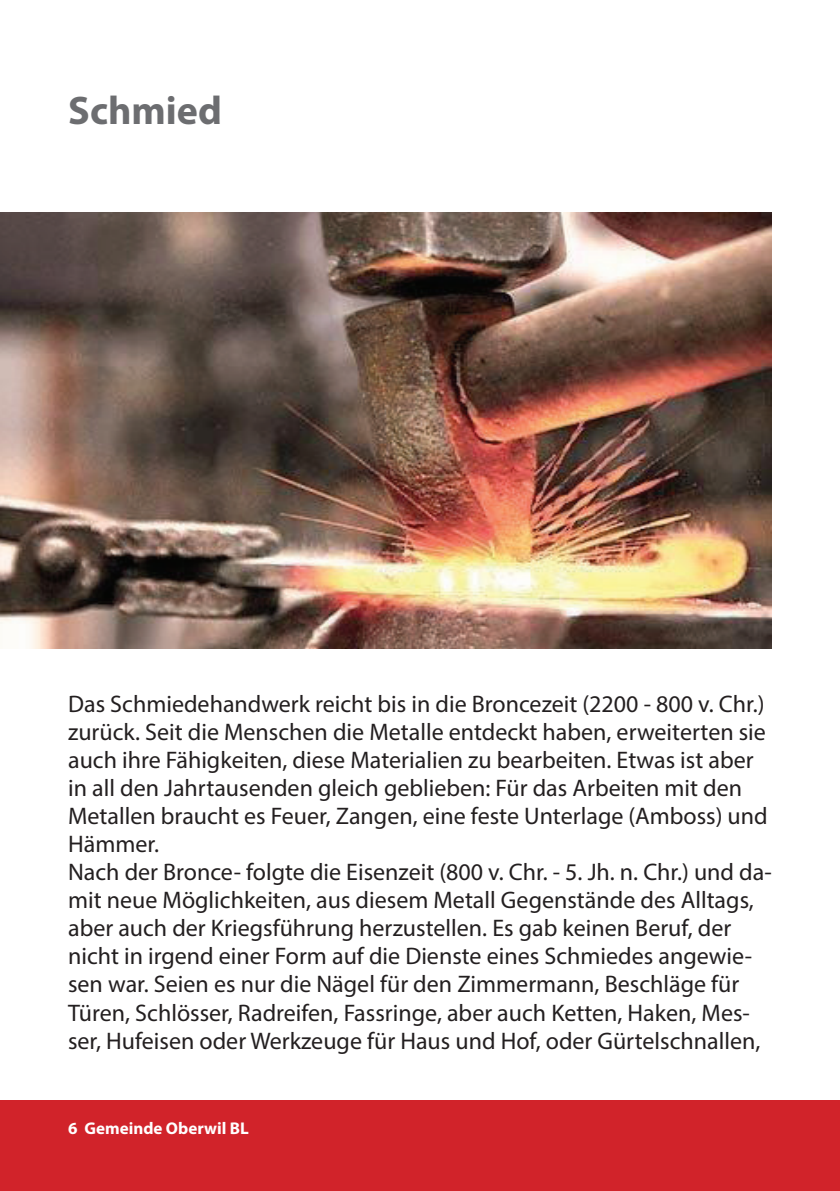
<style>
.page{position:relative;width:840px;height:1191px;background:#fff}
.page>*{position:absolute;margin:0;border:0;box-sizing:border-box;transform-origin:0 0}
.t1{font:700 40px "Myriad Pro";color:#6c6d70}
.t2{font:24px/28px "Myriad Pro";color:#231f20}
.t3{font:700 17px "Myriad Pro";color:#fff}
</style>
<div class="page">
<div style="left:0;top:1100px;width:839px;height:91px;background:#d1232a"></div>
<img style="left:0;top:212px;width:771px;height:436px">
<h1 class="t1" style="left:68px;top:84px;width:155px">Schmied</h1>
<p class="t2" style="left:68px;top:690px;width:704px">Das Schmiedehandwerk reicht bis in die Broncezeit (2200 - 800 v. Chr.) zurück. Seit die Menschen die Metalle entdeckt haben, erweiterten sie auch ihre Fähigkeiten, diese Materialien zu bearbeiten. Etwas ist aber in all den Jahrtausenden gleich geblieben: Für das Arbeiten mit den Metallen braucht es Feuer, Zangen, eine feste Unterlage (Amboss) und Hämmer.<br>Nach der Bronce- folgte die Eisenzeit (800 v. Chr. - 5. Jh. n. Chr.) und da&shy;mit neue Möglichkeiten, aus diesem Metall Gegenstände des Alltags, aber auch der Kriegsführung herzustellen. Es gab keinen Beruf, der nicht in irgend einer Form auf die Dienste eines Schmiedes angewie&shy;sen war. Seien es nur die Nägel für den Zimmermann, Beschläge für Türen, Schlösser, Radreifen, Fassringe, aber auch Ketten, Haken, Mes&shy;ser, Hufeisen oder Werkzeuge für Haus und Hof, oder Gürtelschnallen,</p>
<p class="t3" style="left:68px;top:1117px;width:182px">6 Gemeinde Oberwil BL</p>
</div>
